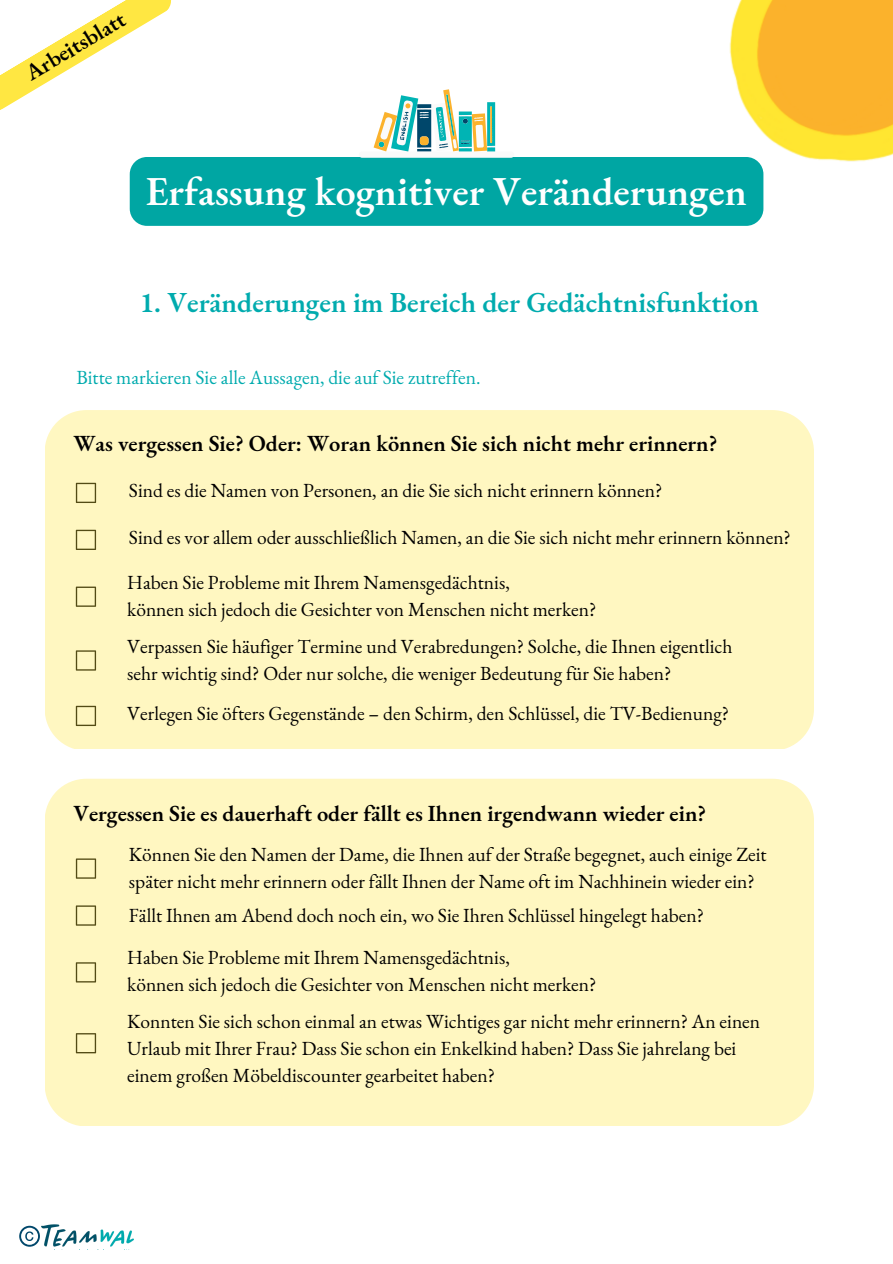
<style>
.page{position:relative;width:893px;height:1264px;background:#fff}
.page>*{position:absolute;margin:0;border:0;box-sizing:border-box;transform-origin:0 0}
.t1{font:600 40.05px "EB Garamond";color:#fff}
.t2{font:600 28.2px "EB Garamond";color:#00abae}
.t3{font:600 22.5px "EB Garamond";color:#000}
.t4{font:19.5px/27px "EB Garamond";color:#000}
.t5{font:19.5px "EB Garamond";color:#00abae}
</style>
<div class="page">
<svg style="left:0;top:0;width:171px;height:110px"></svg>
<div style="left:130px;top:157px;width:633px;height:69px;background:#00a6a3;border-radius:17px"></div>
<img style="left:622px;top:0;width:270px;height:226px">
<svg style="left:360px;top:89px;width:153px;height:69px"></svg>
<img style="left:41px;top:1224px;width:92px;height:23px">
<svg style="left:19px;top:1225px;width:21px;height:21px"></svg>
<div style="left:45px;top:410px;width:768px;height:339px;background:#fff7c1"></div>
<div style="left:45px;top:778px;width:768px;height:347px;background:#fff7c1"></div>
<p class="t3" style="left:20px;top:62px;width:113px;rotate:-31deg">Arbeitsblatt</p>
<h1 class="t1" style="left:146px;top:165px;width:602px">Erfassung kognitiver Veränderungen</h1>
<h2 class="t2" style="left:140px;top:283px;width:621px">1. Veränderungen im Bereich der Gedächtnisfunktion</h2>
<p class="t5" style="left:76px;top:364px;width:406px">Bitte markieren Sie alle Aussagen, die auf Sie zutreffen.</p>
<p class="t3" style="left:73px;top:428px;width:645px">Was vergessen Sie? Oder: Woran können Sie sich nicht mehr erinnern?</p>
<p class="t4" style="left:129px;top:476px;width:535px">Sind es die Namen von Personen, an die Sie sich nicht erinnern können?</p>
<p class="t4" style="left:129px;top:523px;width:663px">Sind es vor allem oder ausschließlich Namen, an die Sie sich nicht mehr erinnern können?</p>
<p class="t4" style="left:127px;top:568px;width:470px">Haben Sie Probleme mit Ihrem Namensgedächtnis,<br>können sich jedoch die Gesichter von Menschen nicht merken?</p>
<p class="t4" style="left:127px;top:632px;width:606px">Verpassen Sie häufiger Termine und Verabredungen? Solche, die Ihnen eigentlich sehr wichtig sind? Oder nur solche, die weniger Bedeutung für Sie haben?</p>
<p class="t4" style="left:127px;top:699px;width:603px">Verlegen Sie öfters Gegenstände – den Schirm, den Schlüssel, die TV-Bedienung?</p>
<p class="t3" style="left:73px;top:798px;width:634px">Vergessen Sie es dauerhaft oder fällt es Ihnen irgendwann wieder ein?</p>
<p class="t4" style="left:129px;top:840px;width:639px">Können Sie den Namen der Dame, die Ihnen auf der Straße begegnet, auch einige Zeit später nicht mehr erinnern oder fällt Ihnen der Name oft im Nachhinein wieder ein?</p>
<p class="t4" style="left:127px;top:893px;width:578px;line-height:42.5px">Fällt Ihnen am Abend doch noch ein, wo Sie Ihren Schlüssel hingelegt haben?<br>Haben Sie Probleme mit Ihrem Namensgedächtnis,</p>
<p class="t4" style="left:127px;top:966px;width:634px;line-height:36.8px">können sich jedoch die Gesichter von Menschen nicht merken?<br>Konnten Sie sich schon einmal an etwas Wichtiges gar nicht mehr erinnern? An einen</p>
<p class="t4" style="left:127px;top:1034px;width:610px">Urlaub mit Ihrer Frau? Dass Sie schon ein Enkelkind haben? Dass Sie jahrelang bei einem großen Möbeldiscounter gearbeitet haben?</p>
</div>
